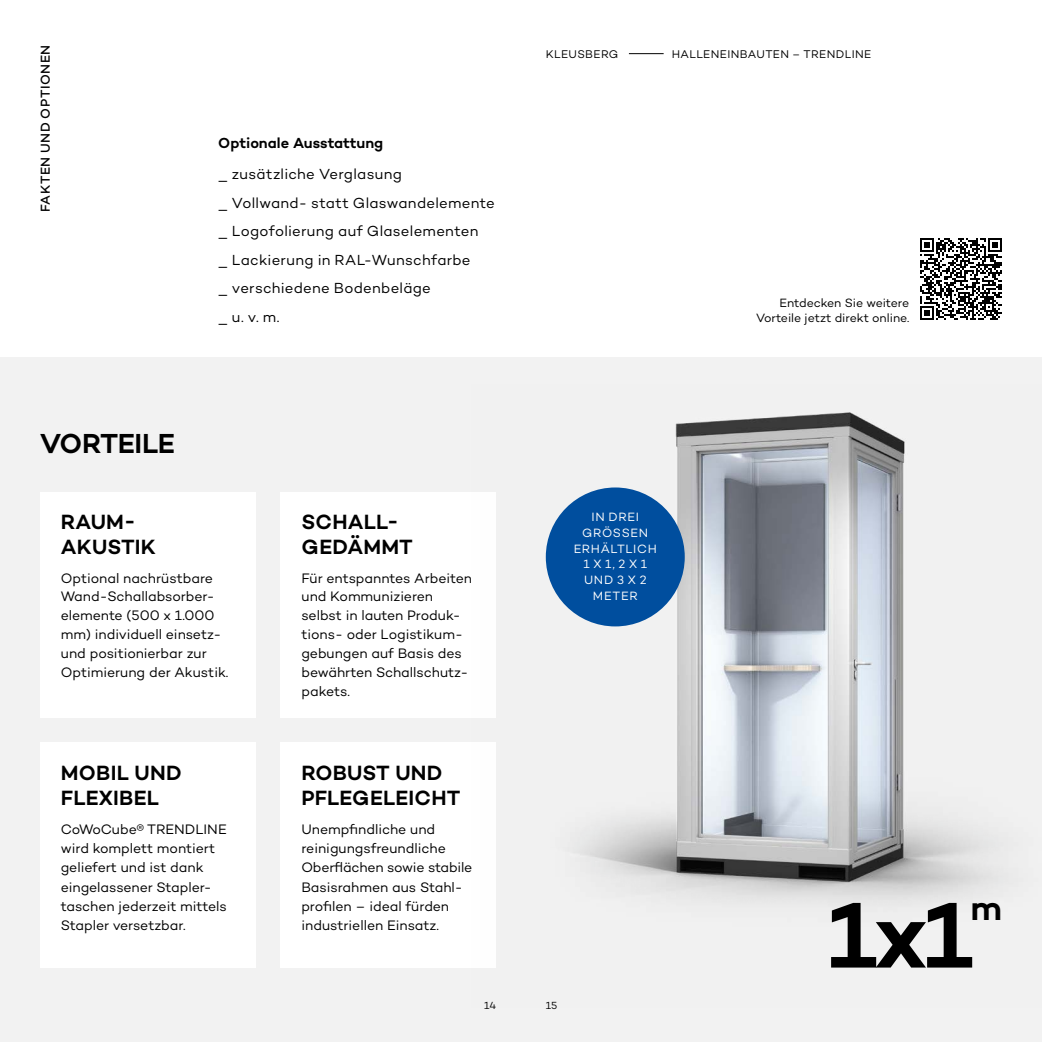
<style>
.page{position:relative;width:1042px;height:1042px;background:#fff}
.page>*{position:absolute;margin:0;border:0;box-sizing:border-box;transform-origin:0 0}
.t1{font:600 35px "Campton";color:#000}
.t2{font:600 28px "Campton";letter-spacing:-.01em;color:#000}
.t3{font:600 21px/24.5px "Campton";letter-spacing:.01em;color:#000}
.t4{font:14.88px/28.5px "Campton";letter-spacing:.015em;color:#000}
.t5{font:600 14.88px "Campton";color:#000}
.t6{font:14px/18.9px "Campton";letter-spacing:-.005em;color:#000}
.t7{font:500 13.12px "Campton";letter-spacing:.045em;color:#000}
.t8{font:12.25px/14.9px "Campton";letter-spacing:-.005em;color:#000;text-align:right}
.t9{font:12.25px/15.8px "Campton";letter-spacing:.055em;color:#fff;text-align:center}
.t10{font:11.38px "Campton";letter-spacing:.03em;color:#000}
.t11{font:10.5px "Campton";color:#000}
</style>
<div class="page">
<div style="left:0;top:357px;width:1042px;height:685px;background:#f2f2f2"></div>
<svg style="left:920px;top:238px;width:82px;height:82px"></svg>
<div style="left:40px;top:492px;width:215px;height:225px;background:#fff"></div>
<div style="left:280px;top:492px;width:216px;height:225px;background:#fff"></div>
<div style="left:40px;top:743px;width:215px;height:225px;background:#fff"></div>
<div style="left:280px;top:743px;width:216px;height:225px;background:#fff"></div>
<img style="left:471px;top:412px;width:533px;height:556px">
<svg style="left:831px;top:903px;width:141px;height:64px"></svg>
<hr style="left:629px;top:53px;width:34px;height:1px;background:#000">
<div style="left:546px;top:487px;width:139px;height:139px;background:#004e9e;border-radius:50%"></div>
<p class="t7" style="left:37px;top:212px;width:169px;rotate:-90deg">FAKTEN UND OPTIONEN</p>
<h2 class="t2" style="left:40px;top:426px;width:137px">VORTEILE</h2>
<p class="t5" style="left:218px;top:134px;width:166px">Optionale Ausstattung</p>
<p class="t4" style="left:218px;top:160px;width:278px">_ zusätzliche Verglasung<br>_ Vollwand- statt Glaswandelemente _ Logofolierung auf Glaselementen<br>_ Lackierung in RAL-Wunschfarbe<br>_ verschiedene Bodenbeläge<br>_ u. v. m.</p>
<h3 class="t3" style="left:61px;top:509px;width:96px">RAUM-<br>AKUSTIK</h3>
<p class="t6" style="left:61px;top:568px;width:169px">Optional nachrüstbare<br>Wand-Schallabsorber&shy;elemente (500 x 1.000 mm) individuell einsetz&shy;und positionierbar zur<br>Optimierung der Akustik.</p>
<h3 class="t3" style="left:61px;top:760px;width:122px">MOBIL UND<br>FLEXIBEL</h3>
<p class="t6" style="left:61px;top:819px;width:168px">CoWoCube® TRENDLINE wird komplett montiert geliefert und ist dank eingelassener Stapler&shy;taschen jederzeit mittels<br>Stapler versetzbar.</p>
<h3 class="t3" style="left:302px;top:509px;width:113px">SCHALL-<br>GEDÄMMT</h3>
<p class="t6" style="left:301px;top:568px;width:172px">Für entspanntes Arbeiten und Kommunizieren selbst in lauten Produk&shy;tions- oder Logistikum&shy;gebungen auf Basis des bewährten Schallschutz&shy;pakets.</p>
<h3 class="t3" style="left:302px;top:760px;width:160px">ROBUST UND<br>PFLEGELEICHT</h3>
<p class="t6" style="left:301px;top:819px;width:172px">Unempfindliche und reinigungsfreundliche<br>Oberflächen sowie stabile<br>Basisrahmen aus Stahl&shy;profilen – ideal fürden industriellen Einsatz.</p>
<p class="t10" style="left:546px;top:47px;width:74px">KLEUSBERG</p>
<p class="t10" style="left:672px;top:47px;width:201px">HALLENEINBAUTEN – TRENDLINE</p>
<p class="t9" style="left:574px;top:509px;width:85px">IN DREI<br>GRÖSSEN<br>ERHÄLTLICH<br>1 X 1, 2 X 1<br>UND 3 X 2<br>METER</p>
<p class="t8" style="left:756px;top:295px;width:155px">Entdecken Sie weitere<br>Vorteile jetzt direkt online.</p>
<p class="t11" style="left:484px;top:998px;width:13px">14</p>
<p class="t11" style="left:546px;top:998px;width:13px">15</p>
<h1 class="t1" style="left:970px;top:886px;width:33px">m</h1>
</div>
